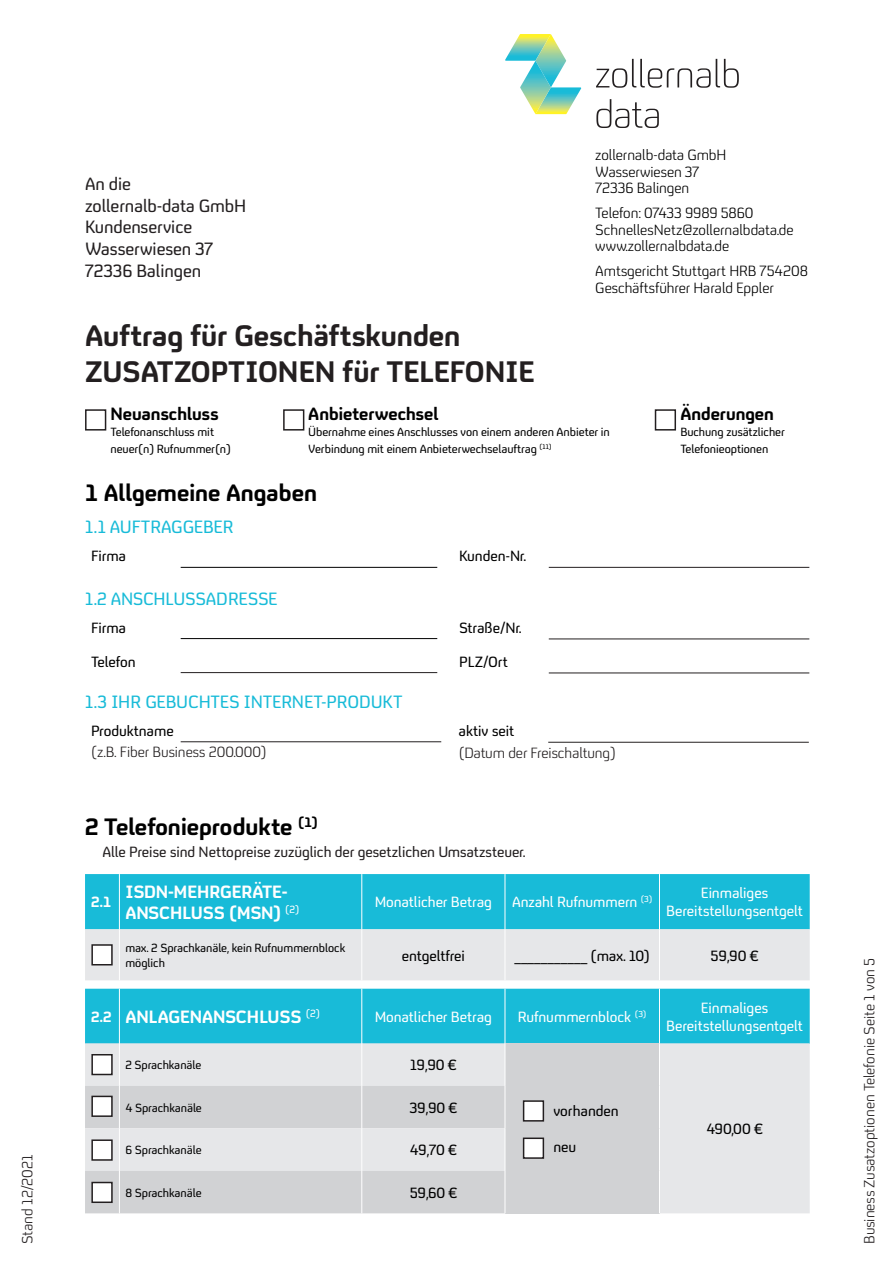
<style>
.page{position:relative;width:893px;height:1263px;background:#fff}
.page>*{position:absolute;margin:0;border:0;box-sizing:border-box;transform-origin:0 0}
.t1{font:30px "FS Untitled Bold 750";letter-spacing:-.005em;color:#231f20}
.t2{font:24px "FS Untitled Bold 750";color:#000}
.t3{font:18px "FS Untitled Regular 450";letter-spacing:-.01em;color:#18bbd8}
.t4{font:18px/21.6px "FS Untitled Regular 450";letter-spacing:-.01em;color:#231f20}
.t5{font:18px "FS Untitled Bold 750";letter-spacing:-.005em;color:#fff}
.t6{font:18px "FS Untitled Bold 750";color:#000}
.t7{font:15px/16.5px "FS Untitled Light 350";letter-spacing:-.01em;color:#000}
.t8{font:15px "FS Untitled Regular 450";letter-spacing:-.01em;color:#000}
.t9{font:15px "FS Untitled Regular 450";letter-spacing:-.005em;color:#fff}
.t10{font:15px "FS Untitled Light 350";letter-spacing:-.005em;color:#231f20}
.t11{font:15px "FS Untitled Regular 450";letter-spacing:-.01em;color:#231f20}
.t12{font:15px "FS Untitled Bold 750";color:#fff}
.t13{font:12px/16.5px "FS Untitled Regular 450";letter-spacing:-.005em;color:#000}
</style>
<div class="page">
<svg style="left:596px;top:59px;width:143px;height:29px"></svg>
<svg style="left:596px;top:99px;width:63px;height:29px"></svg>
<svg style="left:505px;top:34px;width:76px;height:80px"></svg>
<div style="left:85px;top:409px;width:21px;height:22px;border:2px solid #231f20"></div>
<div style="left:655px;top:409px;width:21px;height:22px;border:2px solid #231f20"></div>
<div style="left:283px;top:409px;width:21px;height:22px;border:2px solid #231f20"></div>
<hr style="left:181px;top:567px;width:256px;height:1px;background:#000">
<hr style="left:549px;top:567px;width:260px;height:1px;background:#231f20">
<hr style="left:181px;top:638px;width:256px;height:1px;background:#000">
<hr style="left:181px;top:672px;width:256px;height:1px;background:#231f20">
<hr style="left:549px;top:638px;width:260px;height:1px;background:#231f20">
<hr style="left:549px;top:672px;width:260px;height:1px;background:#231f20">
<hr style="left:181px;top:741px;width:260px;height:1px;background:#231f20">
<svg style="left:85px;top:874px;width:725px;height:106px;background:#7ad0e0"></svg>
<hr style="left:119px;top:874px;width:1px;height:55px;background:#fff">
<hr style="left:362px;top:874px;width:1px;height:55px;background:#fff">
<hr style="left:505px;top:874px;width:1px;height:55px;background:#fff">
<hr style="left:659px;top:874px;width:1px;height:55px;background:#fff">
<hr style="left:119px;top:929px;width:1px;height:51px;background:#fff">
<hr style="left:362px;top:929px;width:1px;height:51px;background:#fff">
<hr style="left:505px;top:929px;width:1px;height:51px;background:#fff">
<hr style="left:659px;top:929px;width:1px;height:51px;background:#fff">
<div style="left:92px;top:945px;width:20px;height:20px;background:#fff"></div>
<div style="left:91px;top:944px;width:22px;height:21px;border:2px solid #231f20"></div>
<div style="left:85px;top:989px;width:725px;height:54px;background:#18bbd8"></div>
<hr style="left:119px;top:989px;width:1px;height:55px;background:#fff">
<hr style="left:362px;top:989px;width:1px;height:55px;background:#fff">
<hr style="left:505px;top:989px;width:1px;height:55px;background:#fff">
<hr style="left:659px;top:989px;width:1px;height:55px;background:#fff">
<div style="left:85px;top:1043px;width:725px;height:170px;background:#e6e7e9"></div>
<div style="left:505px;top:1043px;width:154px;height:170px;background:#d1d2d4"></div>
<svg style="left:85px;top:1086px;width:420px;height:127px;background:#d8d9db"></svg>
<hr style="left:119px;top:1043px;width:1px;height:43px;background:#fff">
<hr style="left:362px;top:1043px;width:1px;height:43px;background:#fff">
<hr style="left:505px;top:1043px;width:1px;height:43px;background:#fff">
<hr style="left:659px;top:1043px;width:1px;height:43px;background:#fff">
<hr style="left:119px;top:1086px;width:1px;height:42px;background:#fff">
<hr style="left:362px;top:1086px;width:1px;height:42px;background:#fff">
<hr style="left:505px;top:1086px;width:1px;height:42px;background:#fff">
<hr style="left:659px;top:1086px;width:1px;height:42px;background:#fff">
<hr style="left:119px;top:1128px;width:1px;height:43px;background:#fff">
<hr style="left:362px;top:1128px;width:1px;height:43px;background:#fff">
<hr style="left:505px;top:1128px;width:1px;height:43px;background:#fff">
<hr style="left:659px;top:1128px;width:1px;height:43px;background:#fff">
<hr style="left:119px;top:1171px;width:1px;height:42px;background:#fff">
<hr style="left:362px;top:1171px;width:1px;height:42px;background:#fff">
<hr style="left:505px;top:1171px;width:1px;height:42px;background:#fff">
<hr style="left:659px;top:1171px;width:1px;height:42px;background:#fff">
<div style="left:92px;top:1055px;width:20px;height:19px;background:#fff"></div>
<div style="left:91px;top:1054px;width:22px;height:21px;border:2px solid #231f20"></div>
<div style="left:92px;top:1182px;width:20px;height:20px;background:#fff"></div>
<div style="left:91px;top:1182px;width:22px;height:21px;border:2px solid #231f20"></div>
<div style="left:92px;top:1140px;width:20px;height:20px;background:#fff"></div>
<div style="left:91px;top:1139px;width:22px;height:22px;border:2px solid #231f20"></div>
<div style="left:92px;top:1096px;width:20px;height:20px;background:#fff"></div>
<div style="left:91px;top:1096px;width:22px;height:21px;border:2px solid #231f20"></div>
<div style="left:524px;top:1101px;width:19px;height:20px;background:#fff"></div>
<div style="left:523px;top:1100px;width:21px;height:21px;border:2px solid #231f20"></div>
<div style="left:524px;top:1138px;width:19px;height:20px;background:#fff"></div>
<div style="left:523px;top:1137px;width:21px;height:22px;border:2px solid #231f20"></div>
<hr style="left:548px;top:742px;width:261px;height:1px;background:#231f20">
<p class="t10" style="left:19px;top:1244px;width:91px;rotate:-90deg">Stand 12/2021</p>
<p class="t4" style="left:85px;top:173px;width:48px">An die</p>
<p class="t4" style="left:85px;top:195px;width:163px">zollernalb-data GmbH</p>
<p class="t4" style="left:85px;top:216px;width:130px">Kundenservice<br>Wasserwiesen 37<br>72336 Balingen</p>
<p class="t7" style="left:595px;top:147px;width:133px">zollernalb-data GmbH<br>Wasserwiesen 37<br>72336 Balingen</p>
<p class="t7" style="left:595px;top:205px;width:200px">Telefon: 07433 9989 5860<br>SchnellesNetz@zollernalbdata.de www.zollernalbdata.de</p>
<p class="t7" style="left:595px;top:263px;width:214px">Amtsgericht Stuttgart HRB 754208<br>Geschäftsführer Harald Eppler</p>
<p class="t1" style="left:85px;top:318px;width:377px">Auftrag für Geschäftskunden</p>
<p class="t1" style="left:85px;top:354px;width:451px">ZUSATZOPTIONEN für TELEFONIE</p>
<p class="t6" style="left:111px;top:403px;width:110px">Neuanschluss</p>
<p class="t13" style="left:111px;top:424px;width:122px">Telefonanschluss mit neuer(n) Rufnummer(n)</p>
<p class="t6" style="left:308px;top:403px;width:132px">Anbieterwechsel</p>
<p class="t13" style="left:308px;top:424px;width:303px">Übernahme eines Anschlusses von einem anderen Anbieter in</p>
<p class="t13" style="left:308px;top:440px;width:245px">Verbindung mit einem Anbieterwechselauftrag <sup>(11)</sup></p>
<p class="t2" style="left:85px;top:478px;width:234px">1 Allgemeine Angaben</p>
<p class="t3" style="left:85px;top:517px;width:150px">1.1 AUFTRAGGEBER</p>
<p class="t8" style="left:91px;top:548px;width:37px">Firma</p>
<p class="t8" style="left:459px;top:548px;width:68px">Kunden-Nr.</p>
<p class="t3" style="left:85px;top:588px;width:194px">1.2 ANSCHLUSSADRESSE</p>
<p class="t8" style="left:91px;top:619px;width:37px">Firma</p>
<p class="t8" style="left:91px;top:653px;width:46px">Telefon</p>
<p class="t3" style="left:85px;top:691px;width:319px">1.3 IHR GEBUCHTES INTERNET-PRODUKT</p>
<p class="t8" style="left:91px;top:722px;width:84px">Produktname</p>
<p class="t10" style="left:91px;top:743px;width:177px">(z.B. Fiber Business 200.000)</p>
<p class="t8" style="left:459px;top:619px;width:64px">Straße/Nr.</p>
<p class="t8" style="left:459px;top:653px;width:50px">PLZ/Ort</p>
<p class="t8" style="left:459px;top:723px;width:57px">aktiv seit</p>
<p class="t10" style="left:459px;top:744px;width:159px">(Datum der Freischaltung)</p>
<p class="t6" style="left:680px;top:403px;width:95px">Änderungen</p>
<p class="t13" style="left:680px;top:424px;width:106px">Buchung zusätzlicher<br>Telefonieoptionen</p>
<p class="t2" style="left:85px;top:813px;width:234px">2 Telefonieprodukte <sup>(1)</sup></p>
<p class="t11" style="left:102px;top:843px;width:425px">Alle Preise sind Nettopreise zuzüglich der gesetzlichen Umsatzsteuer.</p>
<p class="t12" style="left:91px;top:893px;width:22px">2.1</p>
<p class="t5" style="left:125px;top:881px;width:164px">ISDN-MEHRGERÄTE-</p>
<p class="t5" style="left:125px;top:902px;width:175px">ANSCHLUSS (MSN) <sup>(2)</sup></p>
<p class="t9" style="left:375px;top:894px;width:119px">Monatlicher Betrag</p>
<p class="t9" style="left:512px;top:894px;width:142px">Anzahl Rufnummern <sup>(3)</sup></p>
<p class="t9" style="left:701px;top:885px;width:69px">Einmaliges</p>
<p class="t9" style="left:666px;top:903px;width:138px">Bereitstellungsentgelt</p>
<p class="t13" style="left:125px;top:941px;width:222px;line-height:14.4px">max. 2 Sprachkanäle, kein Rufnummernblock möglich</p>
<p class="t8" style="left:402px;top:947px;width:65px">entgeltfrei</p>
<p class="t8" style="left:514px;top:947px;width:137px">___________ (max. 10)</p>
<p class="t8" style="left:711px;top:947px;width:49px">59,90 €</p>
<p class="t12" style="left:91px;top:1008px;width:22px">2.2</p>
<p class="t5" style="left:125px;top:1006px;width:196px">ANLAGENANSCHLUSS <sup>(2)</sup></p>
<p class="t9" style="left:375px;top:1008px;width:119px">Monatlicher Betrag</p>
<p class="t9" style="left:518px;top:1008px;width:130px">Rufnummernblock <sup>(3)</sup></p>
<p class="t13" style="left:125px;top:1057px;width:77px">2 Sprachkanäle</p>
<p class="t8" style="left:410px;top:1057px;width:48px">19,90 €</p>
<p class="t13" style="left:125px;top:1099px;width:78px">4 Sprachkanäle</p>
<p class="t8" style="left:409px;top:1099px;width:49px">39,90 €</p>
<p class="t13" style="left:125px;top:1142px;width:78px">6 Sprachkanäle</p>
<p class="t8" style="left:410px;top:1142px;width:49px">49,70 €</p>
<p class="t13" style="left:125px;top:1184px;width:78px">8 Sprachkanäle</p>
<p class="t8" style="left:410px;top:1184px;width:49px">59,60 €</p>
<p class="t8" style="left:553px;top:1102px;width:67px">vorhanden</p>
<p class="t8" style="left:553px;top:1138px;width:24px">neu</p>
<p class="t9" style="left:701px;top:999px;width:69px">Einmaliges</p>
<p class="t9" style="left:666px;top:1017px;width:138px">Bereitstellungsentgelt</p>
<p class="t8" style="left:706px;top:1120px;width:58px">490,00 €</p>
<p class="t10" style="left:861px;top:1244px;width:287px;rotate:-90deg">Business Zusatzoptionen Telefonie Seite 1 von 5</p>
</div>
